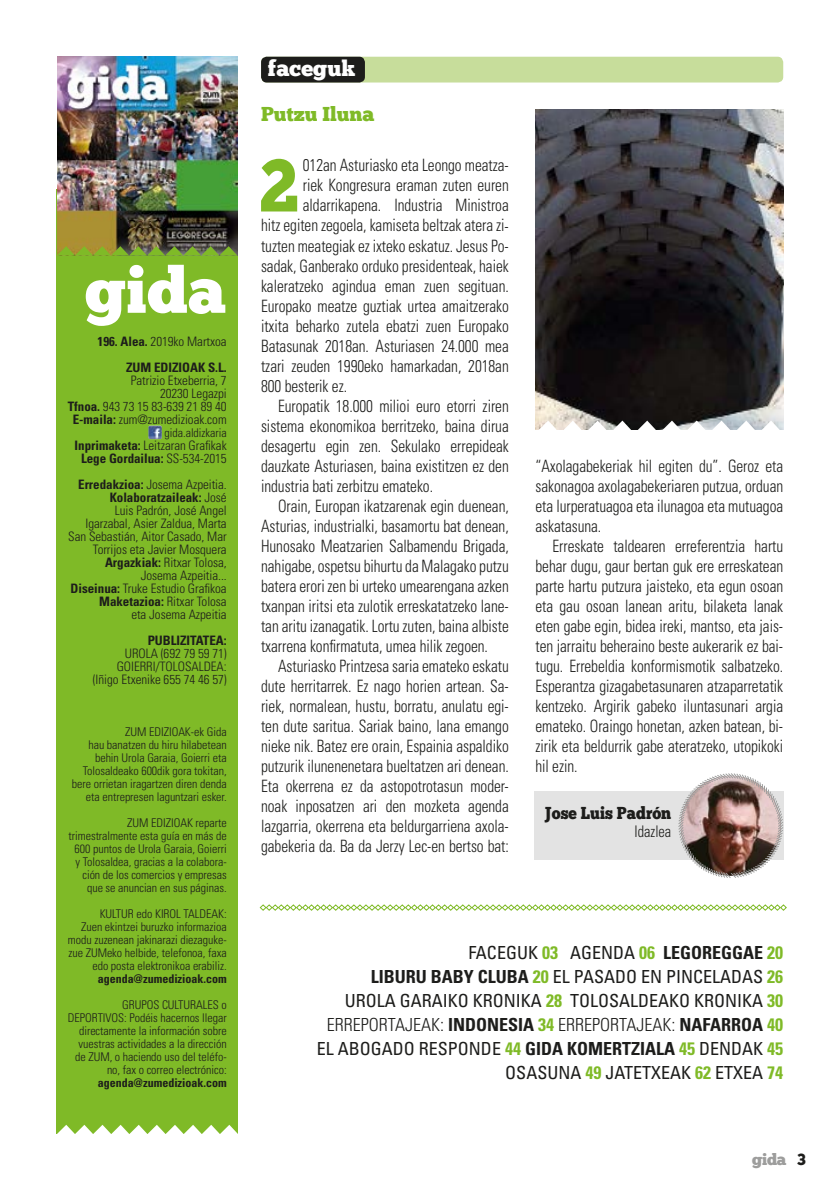
<style>
.page{position:relative;width:840px;height:1191px;background:#fff}
.page>*{position:absolute;margin:0;border:0;box-sizing:border-box;transform-origin:0 0}
.t1{font:74.2px "Chunk Five Ex";color:#7fba27;scale:.9 1}
.t2{font:64px "Chunk Five Ex";color:#fff}
.t3{font:22px "Chunk Five Ex";color:#fff}
.t4{font:20px "Chunk Five Ex";color:#7fba27}
.t5{font:condensed 18px/24px "Univers";color:#1d1d1b;text-align:right}
.t6{font:17.2px "Chunk Five Ex";color:#1d1d1b;scale:.9 1}
.t7{font:300 condensed 17px/20px "Univers";letter-spacing:-.005em;color:#1d1d1b;text-align:justify;scale:.9 1}
.t8{font:300 condensed 16px "Univers";color:#1d1d1b;scale:.9 1}
.t9{font:16px "Chunk Five Ex";color:#9d9d9c}
.t10{font:300 condensed 13px/13px "Univers";letter-spacing:-.005em;color:#1d1d1b;text-align:right}
.t11{font:700 condensed 13px/26px "Univers";letter-spacing:-.005em;color:#1d1d1b;text-align:right}
.t12{font:300 condensed 12px/13px "Univers";letter-spacing:-.005em;color:#1d1d1b;text-align:right}
.t13{font:700 condensed 12px "Univers";letter-spacing:-.005em;color:#1d1d1b}
.s1{font-weight:300}
.s2{font-weight:700}
.s3{font-weight:700;color:#7fba27}
.s4{color:#1d1d1b}
</style>
<div class="page">
<div style="left:57px;top:189px;width:181px;height:945px;background:#7fba27"></div>
<img style="left:57px;top:57px;width:181px;height:199px">
<svg style="left:259px;top:904px;width:527px;height:7px"></svg>
<img style="left:535px;top:109px;width:247px;height:311px">
<svg style="left:535px;top:420px;width:247px;height:10px"></svg>
<svg style="left:57px;top:1125px;width:181px;height:9px"></svg>
<svg style="left:57px;top:246px;width:180px;height:10px"></svg>
<img style="left:148px;top:425px;width:14px;height:14px">
<div style="left:261px;top:57px;width:521px;height:25px;background:#c7dd9b;border-radius:6px"></div>
<div style="left:533px;top:791px;width:250px;height:68px;background:#e3e3e3"></div>
<img style="left:676px;top:773px;width:108px;height:105px">
<div style="left:261px;top:57px;width:104px;height:25px;background:#1d1d1b;border-radius:6px"></div>
<h2 class="t2" style="left:85px;top:242px;width:143px">gida</h2>
<p class="t11" style="left:97px;top:328px;width:130px">196. Alea. <span class="s1">2019ko Martxoa<br></span>ZUM EDIZIOAK S.L.</p>
<p class="t10" style="left:68px;top:374px;width:160px">Patrizio Etxeberria, 7<br>20230 Legazpi<br><span class="s2">Tfnoa.</span> 943 73 15 83-639 21 89 40<br><span class="s2">E-maila:</span> zum@zumedizioak.com</p>
<p class="t12" style="left:164px;top:426px;width:64px">gida.aldizkaria</p>
<p class="t10" style="left:75px;top:439px;width:153px;text-align:center"><span class="s2">Inprimaketa:</span> Leitzaran Grafikak<br><span class="s2">Lege Gordailua:</span> SS-534-2015</p>
<p class="t10" style="left:68px;top:478px;width:160px"><span class="s2">Erredakzioa:</span> Josema Azpeitia.<br><span class="s2">Kolaboratzaileak:</span> José<br>Luis Padrón, José Angel<br>Igarzabal, Asier Zaldua, Marta<br>San Sebastián, Aitor Casado, Mar<br>Torrijos eta Javier Mosquera<br><span class="s2">Argazkiak:</span> Ritxar Tolosa,<br>Josema Azpeitia...<br><span class="s2">Diseinua:</span> Truke Estudio Grafikoa<br><span class="s2">Maketazioa:</span> Ritxar Tolosa<br>eta Josema Azpeitia</p>
<p class="t11" style="left:148px;top:627px;width:80px">PUBLIZITATEA:</p>
<p class="t10" style="left:93px;top:647px;width:135px">UROLA (692 79 59 71)<br>GOIERRI/TOLOSALDEA: (Iñigo Etxenike 655 74 46 57)</p>
<p class="t12" style="left:72px;top:725px;width:156px">ZUM EDIZIOAK-ek Gida<br>hau banatzen du hiru hilabetean behin Urola Garaia, Goierri eta<br>Tolosaldeako 600dik gora tokitan, bere orrietan iragartzen diren denda eta entrepresen laguntzari esker.</p>
<p class="t12" style="left:68px;top:816px;width:160px">ZUM EDIZIOAK reparte trimestralmente esta guía en más de<br>600 puntos de Urola Garaia, Goierri y Tolosaldea, gracias a la colabora&shy;ción de los comercios y empresas que se anuncian en sus páginas.</p>
<p class="t12" style="left:68px;top:907px;width:160px">KULTUR edo KIROL TALDEAK:<br>Zuen ekintzei buruzko informazioa modu zuzenean jakinarazi diezaguke&shy;zue ZUMeko helbide, telefonoa, faxa edo posta elektronikoa erabiliz.</p>
<p class="t13" style="left:98px;top:971px;width:130px">agenda@zumedizioak.com</p>
<p class="t12" style="left:68px;top:998px;width:160px">GRUPOS CULTURALES o<br>DEPORTIVOS: Podéis hacernos llegar directamente la información sobre vuestras actividades a la dirección de ZUM, o haciendo uso del teléfo&shy;no, fax o correo electrónico:</p>
<p class="t13" style="left:98px;top:1075px;width:130px">agenda@zumedizioak.com</p>
<p class="t3" style="left:268px;top:52px;width:89px">faceguk</p>
<p class="t4" style="left:261px;top:99px;width:115px">Putzu Iluna</p>
<h1 class="t1" style="left:259px;top:130px;width:45px">2</h1>
<p class="t7" style="left:303px;top:155px;width:230px">012an Asturiasko eta Leongo meatza-</p>
<p class="t7" style="left:303px;top:175px;width:230px">riek Kongresura eraman zuten euren</p>
<p class="t7" style="left:303px;top:195px;width:230px">aldarrikapena. Industria Ministroa</p>
<p class="t7" style="left:261px;top:215px;width:276px">hitz egiten zegoela, kamiseta beltzak atera zi-</p>
<p class="t7" style="left:261px;top:235px;width:276px">tuzten meategiak ez ixteko eskatuz. Jesus Po-</p>
<p class="t7" style="left:261px;top:255px;width:276px">sadak, Ganberako orduko presidenteak, haiek</p>
<p class="t7" style="left:261px;top:275px;width:276px">kaleratzeko agindua eman zuen segituan.</p>
<p class="t7" style="left:261px;top:295px;width:276px">Europako meatze guztiak urtea amaitzerako</p>
<p class="t7" style="left:261px;top:315px;width:276px">itxita beharko zutela ebatzi zuen Europako</p>
<p class="t7" style="left:261px;top:335px;width:276px">Batasunak 2018an. Asturiasen 24.000 mea</p>
<p class="t7" style="left:261px;top:355px;width:276px">tzari zeuden 1990eko hamarkadan, 2018an</p>
<p class="t7" style="left:261px;top:375px;width:97px">800 besterik ez.</p>
<p class="t7" style="left:278px;top:395px;width:258px">Europatik 18.000 milioi euro etorri ziren</p>
<p class="t7" style="left:261px;top:415px;width:276px">sistema ekonomikoa berritzeko, baina dirua</p>
<p class="t7" style="left:261px;top:435px;width:276px">desagertu egin zen. Sekulako errepideak</p>
<p class="t7" style="left:261px;top:455px;width:276px">dauzkate Asturiasen, baina existitzen ez den</p>
<p class="t7" style="left:261px;top:475px;width:192px">industria bati zerbitzu emateko.</p>
<p class="t7" style="left:278px;top:495px;width:258px">Orain, Europan ikatzarenak egin duenean,</p>
<p class="t7" style="left:261px;top:515px;width:276px">Asturias, industrialki, basamortu bat denean,</p>
<p class="t7" style="left:261px;top:535px;width:276px">Hunosako Meatzarien Salbamendu Brigada,</p>
<p class="t7" style="left:261px;top:555px;width:276px">nahigabe, ospetsu bihurtu da Malagako putzu</p>
<p class="t7" style="left:261px;top:575px;width:276px">batera erori zen bi urteko umearengana azken</p>
<p class="t7" style="left:261px;top:595px;width:276px">txanpan iritsi eta zulotik erreskatatzeko lane-</p>
<p class="t7" style="left:261px;top:615px;width:276px">tan aritu izanagatik. Lortu zuten, baina albiste</p>
<p class="t7" style="left:261px;top:635px;width:253px">txarrena konfirmatuta, umea hilik zegoen.</p>
<p class="t7" style="left:278px;top:655px;width:258px">Asturiasko Printzesa saria emateko eskatu</p>
<p class="t7" style="left:261px;top:675px;width:276px">dute herritarrek. Ez nago horien artean. Sa-</p>
<p class="t7" style="left:261px;top:695px;width:276px">riek, normalean, hustu, borratu, anulatu egi-</p>
<p class="t7" style="left:261px;top:715px;width:276px">ten dute saritua. Sariak baino, lana emango</p>
<p class="t7" style="left:261px;top:735px;width:276px">nieke nik. Batez ere orain, Espainia aspaldiko</p>
<p class="t7" style="left:261px;top:755px;width:276px">putzurik ilunenenetara bueltatzen ari denean.</p>
<p class="t7" style="left:261px;top:775px;width:276px">Eta okerrena ez da astopotrotasun moder-</p>
<p class="t7" style="left:261px;top:795px;width:276px">noak inposatzen ari den mozketa agenda</p>
<p class="t7" style="left:261px;top:815px;width:276px">lazgarria, okerrena eta beldurgarriena axola-</p>
<p class="t7" style="left:261px;top:835px;width:276px">gabekeria da. Ba da Jerzy Lec-en bertso bat:</p>
<p class="t7" style="left:535px;top:455px;width:276px">“Axolagabekeriak hil egiten du”. Geroz eta sakonagoa axolagabekeriaren putzua, orduan eta lurperatuagoa eta ilunagoa eta mutuagoa askatasuna.</p>
<p class="t7" style="left:535px;top:535px;width:277px;text-indent:17px">Erreskate taldearen erreferentzia hartu behar dugu, gaur bertan guk ere erreskatean parte hartu putzura jaisteko, eta egun osoan eta gau osoan lanean aritu, bilaketa lanak eten gabe egin, bidea ireki, mantso, eta jais&shy;ten jarraitu beheraino beste aukerarik ez bai&shy;tugu. Errebeldia konformismotik salbatzeko.<br>Esperantza gizagabetasunaren atzaparretatik kentzeko. Argirik gabeko iluntasunari argia emateko. Oraingo honetan, azken batean, bi&shy;zirik eta beldurrik gabe ateratzeko, utopikoki hil ezin.</p>
<p class="t6" style="left:544px;top:800px;width:142px">Jose Luis Padrón</p>
<p class="t8" style="left:634px;top:822px;width:42px">Idazlea</p>
<p class="t5" style="left:316px;top:940px;width:467px">FACEGUK <span class="s3">03</span> AGENDA <span class="s3">06</span> <span class="s2">LEGOREGGAE</span> <span class="s3">20<br></span><span class="s2">LIBURU BABY CLUBA</span> <span class="s3">20</span> EL PASADO EN PINCELADAS <span class="s3">26<br></span>UROLA GARAIKO KRONIKA <span class="s3">28</span> TOLOSALDEAKO KRONIKA <span class="s3">30<br></span><span class="s1">ERREPORTAJEAK:</span> <span class="s2">INDONESIA</span> <span class="s3">34</span> <span class="s1">ERREPORTAJEAK:</span> <span class="s2">NAFARROA</span> <span class="s3">40<br></span>EL ABOGADO RESPONDE <span class="s3">44</span> <span class="s2">GIDA KOMERTZIALA</span> <span class="s3">45</span> DENDAK <span class="s3">45<br></span>OSASUNA <span class="s3">49</span> JATETXEAK <span class="s3">62</span> ETXEA <span class="s3">74</span></p>
<p class="t9" style="left:751px;top:1147px;width:55px">gida <span class="s4">3</span></p>
</div>
